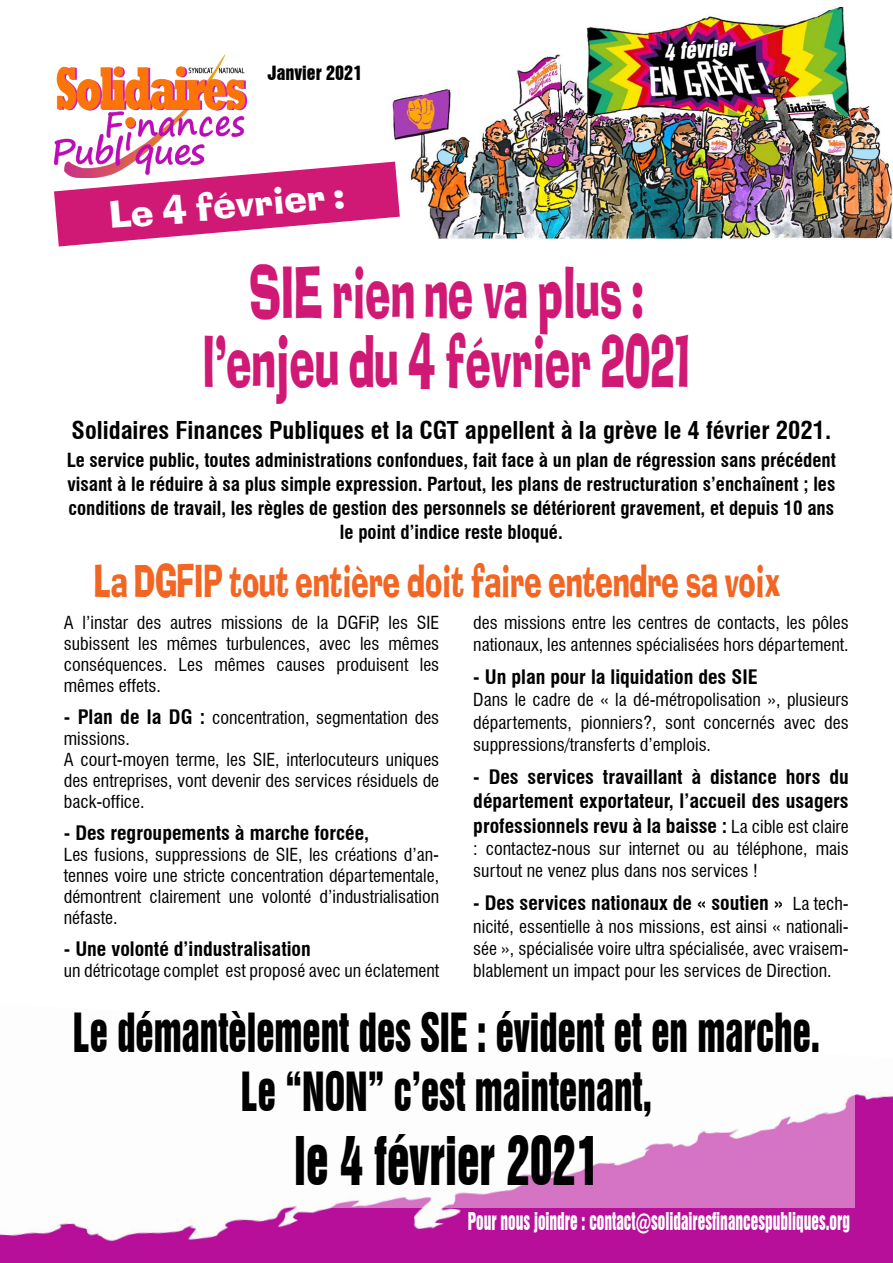
<style>
.page{position:relative;width:893px;height:1263px;background:#fff}
.page>*{position:absolute;margin:0;border:0;box-sizing:border-box;transform-origin:0 0}
.t1{font:69.6px/69px "Ad Lib";color:#d01875;text-align:center;scale:.58 1}
.t2{font:61.5px "Swiss 921 BT Regular A";color:#000;scale:.75 1}
.t3{font:49.5px/59.4px "Swiss 921 BT Regular A";color:#000;text-align:center;scale:.75 1}
.t4{font:43.5px "Ad Lib";color:#f26522;scale:.64 1}
.t5{font:36px "Ad Lib";color:#fff}
.t6{font:700 condensed 24px "Swiss 721 BT";color:#000}
.t7{font:22.65px "Swiss 921 BT Regular A";color:#fff;scale:.68 1}
.t8{font:italic 21px "Swiss 921 BT Regular A";color:#fff}
.t9{font:700 condensed 19.5px/24.6px "Swiss 721 BT";color:#000;text-align:justify}
.t10{font:700 condensed 19.05px/24px "Swiss 721 BT";color:#000;text-align:center}
.t11{font:18px "Swiss 921 BT Regular A";color:#000}
.t12{font:condensed 17.55px/21.1px "Swiss 721 BT";color:#000;text-align:justify}
.s1{font-weight:700;font-size:19.5px}
.s2{font-weight:400;font-size:17.55px}
</style>
<div class="page">
<img style="left:0;top:1093px;width:893px;height:170px">
<svg style="left:40px;top:1093px;width:815px;height:115px"></svg>
<img style="left:391px;top:6px;width:502px;height:234px">
<img style="left:54px;top:54px;width:193px;height:108px">
<svg style="left:54px;top:162px;width:346px;height:84px"></svg>
<p class="t11" style="left:268px;top:61px;width:96px">Janvier 2021</p>
<h3 class="t5" style="left:108px;top:194px;width:237px;rotate:-5deg">Le 4 février :</h3>
<p class="t8" style="left:663px;top:39px;width:72px;rotate:-4deg">4 février</p>
<h1 class="t1" style="left:202px;top:260px;width:844px">SIE rien ne va plus : l’enjeu du 4 février 2021</h1>
<h3 class="t6" style="left:72px;top:416px;width:761px">Solidaires Finances Publiques et la CGT appellent à la grève le 4 février 2021.</h3>
<p class="t10" style="left:67px;top:449px;width:771px">Le service public, toutes administrations confondues, fait face à un plan de régression sans précédent visant à le réduire à sa plus simple expression. Partout, les plans de restructuration s’enchaînent ; les conditions de travail, les règles de gestion des personnels se détériorent gravement, et depuis 10 ans le point d’indice reste bloqué.</p>
<h3 class="t4" style="left:94px;top:555px;width:1073px">La DGFIP tout entière doit faire entendre sa voix</h3>
<p class="t12" style="left:64px;top:612px;width:377px">A l’instar des autres missions de la DGFiP, les SIE subissent les mêmes turbulences, avec les mêmes conséquences. Les mêmes causes produisent les mêmes effets.</p>
<p class="t12" style="left:64px;top:707px;width:377px;text-align:left"><span class="s1">- Plan de la DG :</span> concentration, segmentation des missions.<br>A court-moyen terme, les SIE, interlocuteurs uniques des entreprises, vont devenir des services résiduels de back-office.</p>
<p class="t9" style="left:64px;top:820px;width:307px">- Des regroupements à marche forcée,</p>
<p class="t12" style="left:64px;top:844px;width:377px">Les fusions, suppressions de SIE, les créations d’an&shy;tennes voire une stricte concentration départementale, démontrent clairement une volonté d’industrialisation néfaste.</p>
<p class="t9" style="left:64px;top:936px;width:249px">- Une volonté d’industralisation</p>
<p class="t12" style="left:64px;top:960px;width:377px">un détricotage complet est proposé avec un éclatement</p>
<p class="t12" style="left:473px;top:611px;width:377px;line-height:22.2px">des missions entre les centres de contacts, les pôles nationaux, les antennes spécialisées hors département.</p>
<p class="t9" style="left:473px;top:665px;width:286px">- Un plan pour la liquidation des SIE</p>
<p class="t12" style="left:473px;top:689px;width:377px;line-height:22.2px">Dans le cadre de « la dé-métropolisation », plusieurs départements, pionniers?, sont concernés avec des suppressions/transferts d’emplois.</p>
<p class="t9" style="left:473px;top:764px;width:377px">- Des services travaillant à distance hors du département exportateur, l’accueil des usagers professionnels revu à la baisse : <span class="s2">La cible est claire</span></p>
<p class="t12" style="left:473px;top:838px;width:377px;line-height:22.2px">: contactez-nous sur internet ou au téléphone, mais surtout ne venez plus dans nos services !</p>
<p class="t9" style="left:473px;top:891px;width:377px">- Des services nationaux de « soutien » <span class="s2">La tech-</span></p>
<p class="t12" style="left:473px;top:915px;width:377px;line-height:22.2px">nicité, essentielle à nos missions, est ainsi « nationali&shy;sée », spécialisée voire ultra spécialisée, avec vraisem&shy;blablement un impact pour les services de Direction.</p>
<h3 class="t3" style="left:73px;top:1002px;width:998px">Le démantèlement des SIE : évident et en marche.<br>Le “NON” c’est maintenant,</h3>
<h2 class="t2" style="left:294px;top:1121px;width:408px">le 4 février 2021</h2>
<p class="t7" style="left:468px;top:1206px;width:564px">Pour nous joindre : contact@solidairesfinancespubliques.org</p>
</div>
